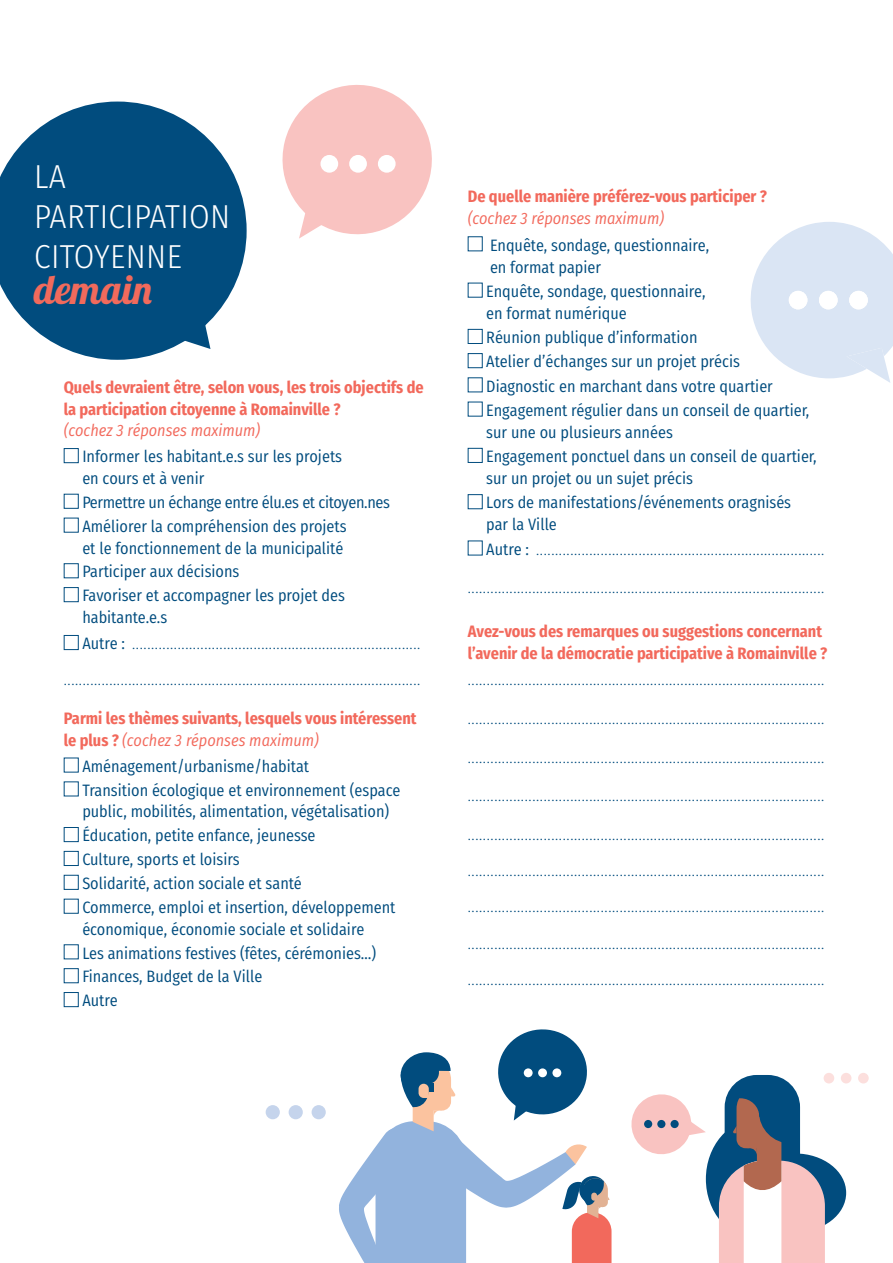
<style>
.page{position:relative;width:893px;height:1263px;background:#fff}
.page>*{position:absolute;margin:0;border:0;box-sizing:border-box;transform-origin:0 0}
.t1{font:40.5px "Lobster 1.4";color:#f16a5c}
.t2{font:300 33.3px/39.9px "Fira Sans Condensed";letter-spacing:.01em;color:#fff}
.t3{font:300 16.5px/26.1px "Fira Sans Condensed";color:#014c7e}
.t4{font:16.5px/23.9px "Fira Sans Condensed";color:#014c7e}
.t5{font:700 16.5px/21.8px "Fira Sans Condensed";color:#f2695c}
.t6{font:16.5px/23.9px "Fira Sans Condensed";letter-spacing:-.02em;color:#014c7e}
.t7{font:italic 16.5px "Fira Sans Condensed";color:#f2695c}
.s1{font-weight:400}
.s2{font-weight:400;font-style:italic}
</style>
<div class="page">
<div style="left:64px;top:448px;width:15px;height:15px;border:1px solid #014c7e"></div>
<div style="left:64px;top:494px;width:15px;height:15px;border:1px solid #014c7e"></div>
<div style="left:64px;top:518px;width:15px;height:15px;border:1px solid #014c7e"></div>
<div style="left:64px;top:563px;width:15px;height:15px;border:1px solid #014c7e"></div>
<div style="left:64px;top:587px;width:15px;height:15px;border:1px solid #014c7e"></div>
<div style="left:64px;top:635px;width:15px;height:15px;border:1px solid #014c7e"></div>
<div style="left:64px;top:758px;width:15px;height:14px;border:1px solid #014c7e"></div>
<div style="left:64px;top:781px;width:15px;height:15px;border:1px solid #014c7e"></div>
<div style="left:64px;top:827px;width:15px;height:15px;border:1px solid #014c7e"></div>
<div style="left:64px;top:851px;width:15px;height:15px;border:1px solid #014c7e"></div>
<div style="left:64px;top:875px;width:15px;height:15px;border:1px solid #014c7e"></div>
<div style="left:64px;top:899px;width:15px;height:15px;border:1px solid #014c7e"></div>
<div style="left:64px;top:944px;width:15px;height:15px;border:1px solid #014c7e"></div>
<div style="left:64px;top:968px;width:15px;height:15px;border:1px solid #014c7e"></div>
<div style="left:64px;top:992px;width:15px;height:15px;border:1px solid #014c7e"></div>
<div style="left:468px;top:236px;width:15px;height:15px;border:1px solid #014c7e"></div>
<div style="left:468px;top:283px;width:15px;height:15px;border:1px solid #014c7e"></div>
<div style="left:468px;top:329px;width:15px;height:15px;border:1px solid #014c7e"></div>
<div style="left:468px;top:353px;width:15px;height:15px;border:1px solid #014c7e"></div>
<div style="left:468px;top:377px;width:15px;height:15px;border:1px solid #014c7e"></div>
<div style="left:468px;top:402px;width:15px;height:14px;border:1px solid #014c7e"></div>
<div style="left:468px;top:448px;width:15px;height:15px;border:1px solid #014c7e"></div>
<div style="left:468px;top:494px;width:15px;height:15px;border:1px solid #014c7e"></div>
<div style="left:468px;top:540px;width:15px;height:15px;border:1px solid #014c7e"></div>
<svg style="left:0;top:102px;width:247px;height:258px;fill:#014c7e"></svg>
<svg style="left:182px;top:318px;width:28px;height:31px"></svg>
<svg style="left:750px;top:222px;width:143px;height:161px"></svg>
<div style="left:789px;top:291px;width:18px;height:18px;background:#fff;border-radius:50%"></div>
<div style="left:819px;top:291px;width:19px;height:18px;background:#fff;border-radius:50%"></div>
<div style="left:849px;top:291px;width:19px;height:18px;background:#fff;border-radius:50%"></div>
<div style="left:744px;top:1153px;width:102px;height:79px;background:#014c7e;border-radius:50%"></div>
<svg style="left:631px;top:1075px;width:194px;height:188px"></svg>
<div style="left:644px;top:1120px;width:8px;height:8px;background:#014c7e;border-radius:50%"></div>
<div style="left:657px;top:1120px;width:8px;height:8px;background:#014c7e;border-radius:50%"></div>
<div style="left:670px;top:1120px;width:9px;height:8px;background:#014c7e;border-radius:50%"></div>
<svg style="left:282px;top:85px;width:150px;height:154px"></svg>
<div style="left:378px;top:155px;width:18px;height:18px;background:#fff;border-radius:50%"></div>
<div style="left:349px;top:155px;width:18px;height:18px;background:#fff;border-radius:50%"></div>
<div style="left:320px;top:155px;width:18px;height:18px;background:#fff;border-radius:50%"></div>
<svg style="left:339px;top:1029px;width:272px;height:234px"></svg>
<div style="left:552px;top:1068px;width:9px;height:9px;background:#fff;border-radius:50%"></div>
<div style="left:538px;top:1068px;width:9px;height:9px;background:#fff;border-radius:50%"></div>
<div style="left:524px;top:1068px;width:9px;height:9px;background:#fff;border-radius:50%"></div>
<div style="left:312px;top:1105px;width:14px;height:14px;background:#c5d4ec;border-radius:50%"></div>
<div style="left:289px;top:1105px;width:14px;height:14px;background:#c5d4ec;border-radius:50%"></div>
<div style="left:266px;top:1105px;width:14px;height:14px;background:#c5d4ec;border-radius:50%"></div>
<div style="left:858px;top:1073px;width:11px;height:10px;background:#fcdfdd;border-radius:50%"></div>
<div style="left:841px;top:1073px;width:10px;height:10px;background:#fcdfdd;border-radius:50%"></div>
<div style="left:824px;top:1073px;width:10px;height:10px;background:#fcdfdd;border-radius:50%"></div>
<h2 class="t2" style="left:34px;top:156px;width:198px">LA<br>PARTICIPATION<br>CITOYENNE</h2>
<h1 class="t1" style="left:34px;top:264px;width:119px">demain</h1>
<p class="t5" style="left:64px;top:375px;width:361px">Quels devraient être, selon vous, les trois objectifs de la participation citoyenne à Romainville ?</p>
<p class="t7" style="left:64px;top:418px;width:198px">(cochez 3 réponses maximum)</p>
<p class="t4" style="left:82px;top:445px;width:261px;line-height:21.8px">Informer les habitant.e.s sur les projets en cours et à venir</p>
<p class="t6" style="left:82px;top:490px;width:309px">Permettre un échange entre élu.es et citoyen.nes<br>Améliorer la compréhension des projets</p>
<p class="t4" style="left:82px;top:535px;width:264px">et le fonctionnement de la municipalité<br>Participer aux décisions<br>Favoriser et accompagner les projet des</p>
<p class="t3" style="left:82px;top:604px;width:339px"><span class="s1">habitante.e.s<br>Autre :</span> ............................................................................</p>
<p class="t3" style="left:64px;top:666px;width:358px">..............................................................................................</p>
<p class="t5" style="left:64px;top:706px;width:354px">Parmi les thèmes suivants, lesquels vous intéressent le plus ? <span class="s2">(cochez 3 réponses maximum)</span></p>
<p class="t4" style="left:82px;top:754px;width:319px">Aménagement/urbanisme/habitat<br>Transition écologique et environnement (espace</p>
<p class="t4" style="left:82px;top:799px;width:315px">public, mobilités, alimentation, végétalisation)<br>Éducation, petite enfance, jeunesse<br>Culture, sports et loisirs<br>Solidarité, action sociale et santé<br>Commerce, emploi et insertion, développement</p>
<p class="t4" style="left:82px;top:916px;width:295px">économique, économie sociale et solidaire<br>Les animations festives (fêtes, cérémonies…)<br>Finances, Budget de la Ville<br>Autre</p>
<p class="t5" style="left:468px;top:184px;width:301px">De quelle manière préférez-vous participer ?</p>
<p class="t7" style="left:468px;top:206px;width:198px">(cochez 3 réponses maximum)</p>
<p class="t4" style="left:490px;top:233px;width:221px;line-height:22px">Enquête, sondage, questionnaire, en format papier</p>
<p class="t4" style="left:486px;top:280px;width:221px;line-height:22px">Enquête, sondage, questionnaire, en format numérique</p>
<p class="t4" style="left:486px;top:325px;width:325px">Réunion publique d’information<br>Atelier d’échanges sur un projet précis Diagnostic en marchant dans votre quartier Engagement régulier dans un conseil de quartier,</p>
<p class="t4" style="left:486px;top:420px;width:332px">sur une ou plusieurs années<br>Engagement ponctuel dans un conseil de quartier,</p>
<p class="t4" style="left:486px;top:466px;width:306px">sur un projet ou un sujet précis<br>Lors de manifestations/événements oragnisés</p>
<p class="t3" style="left:486px;top:512px;width:339px;line-height:24.2px"><span class="s1">par la Ville<br>Autre :</span> ............................................................................</p>
<p class="t3" style="left:468px;top:574px;width:358px">..............................................................................................</p>
<p class="t5" style="left:468px;top:619px;width:361px">Avez-vous des remarques ou suggestions concernant l’avenir de la démocratie participative à Romainville ?</p>
<p class="t3" style="left:468px;top:666px;width:358px">..............................................................................................</p>
<p class="t3" style="left:468px;top:705px;width:358px">..............................................................................................</p>
<p class="t3" style="left:468px;top:744px;width:358px">..............................................................................................</p>
<p class="t3" style="left:468px;top:782px;width:358px">..............................................................................................</p>
<p class="t3" style="left:468px;top:821px;width:358px">..............................................................................................</p>
<p class="t3" style="left:468px;top:857px;width:358px">..............................................................................................</p>
<p class="t3" style="left:468px;top:893px;width:358px">..............................................................................................</p>
<p class="t3" style="left:468px;top:930px;width:358px">..............................................................................................</p>
<p class="t3" style="left:468px;top:966px;width:358px">..............................................................................................</p>
</div>
